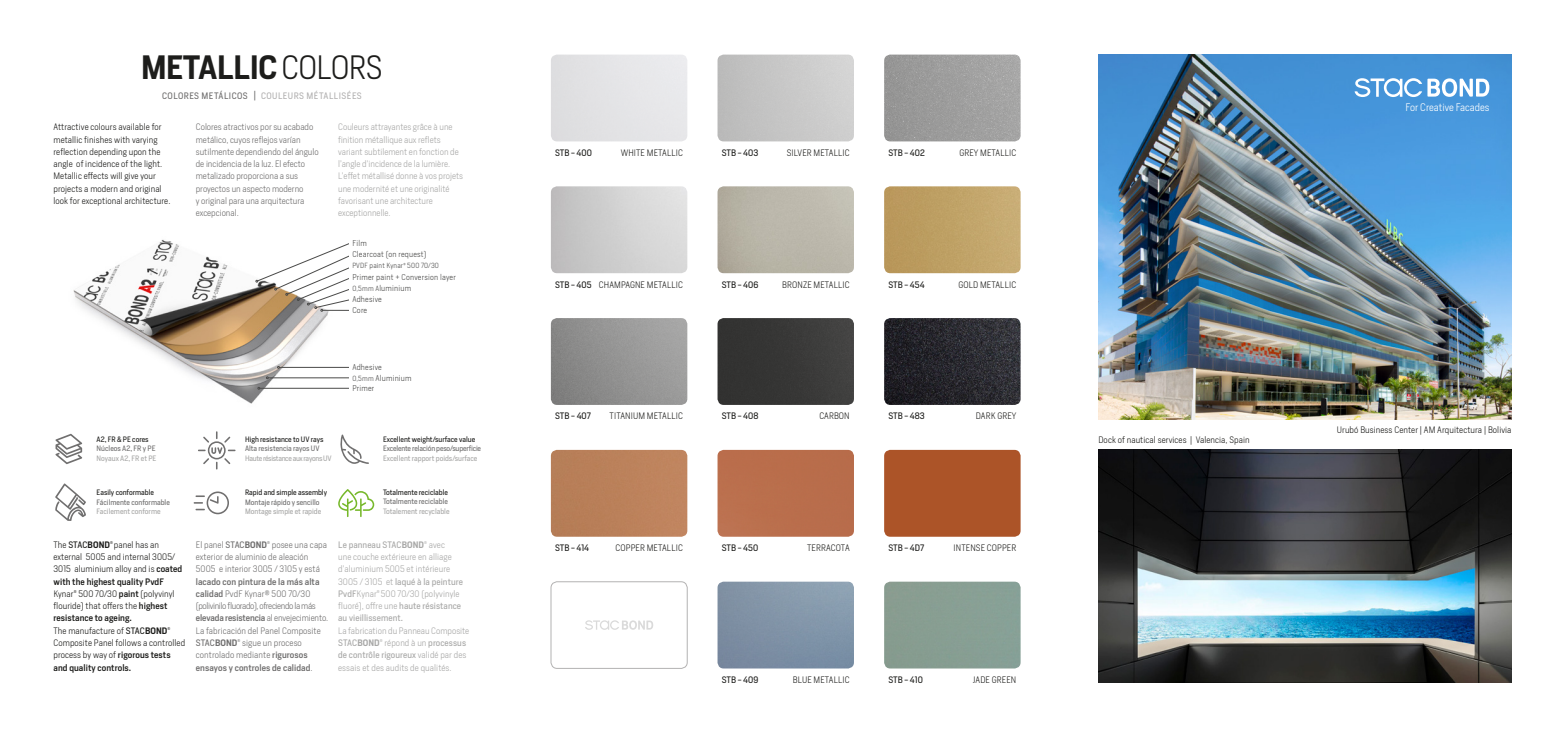
<style>
.page{position:relative;width:1563px;height:737px;background:#fff}
.page>*{position:absolute;margin:0;border:0;box-sizing:border-box;transform-origin:0 0}
.t1{font:600 31.5px "Heron Sans";letter-spacing:-.02em;color:#1d1d1b}
.t2{font:300 10.24px "Heron Sans";color:#fff}
.t3{font:300 8.75px/12.2px "Heron Sans";letter-spacing:.01em;color:#1d1d1b}
.t4{font:300 8.75px/12.2px "Heron Sans";color:#706f6f}
.t5{font:300 8.75px/12.2px "Heron Sans";color:#a8a8a7}
.t6{font:8.75px "Heron Sans";color:#1d1d1b}
.t7{font:8.75px "Heron Sans";letter-spacing:.05em;color:#b3b2b2}
.t8{font:300 7.88px/11.2px "Heron Sans";letter-spacing:.025em;color:#4a4a49}
.t9{font:7.26px "Heron Sans";color:#1d1d1b}
.t10{font:7.26px "Heron Sans";color:#a8a8a7}
.t11{font:7.26px "Heron Sans";color:#706f6f}
.t12{font:7.26px "Heron Sans";letter-spacing:-.02em;color:#706f6f}
.t13{font:7.26px "Heron Sans";letter-spacing:-.04em;color:#a8a8a7}
.t14{font:300 7px "Heron Sans";letter-spacing:.025em;color:#4a4a49}
.s1{font-weight:300}
.s2{color:#706f6f}
.s3{font-family:"Roboto";font-size:11.38px;color:#706f6f}
.s4{font-size:7px}
.s5{font-weight:400}
.s6{font-weight:600}
.s7{font-weight:500}
</style>
<div class="page">
<img style="left:1098px;top:450px;width:413px;height:233px">
<img style="left:1098px;top:55px;width:413px;height:364px">
<img style="left:717px;top:186px;width:137px;height:87px">
<img style="left:884px;top:186px;width:136px;height:87px">
<img style="left:717px;top:55px;width:137px;height:86px">
<img style="left:884px;top:55px;width:136px;height:86px">
<img style="left:717px;top:318px;width:137px;height:87px">
<img style="left:884px;top:318px;width:136px;height:87px">
<div style="left:551px;top:581px;width:136px;height:87px;border:1px solid #b3b2b2;border-radius:6px"></div>
<img style="left:717px;top:581px;width:137px;height:87px">
<div style="left:884px;top:581px;width:136px;height:87px;background:#889e93"></div>
<div style="left:551px;top:450px;width:136px;height:86px;background:#bb815a"></div>
<div style="left:884px;top:450px;width:136px;height:86px;background:#ac5428;border-radius:6px"></div>
<div style="left:717px;top:450px;width:137px;height:86px;background:#b96d4c"></div>
<img style="left:73px;top:239px;width:265px;height:165px">
<hr style="left:260px;top:388px;width:100px;height:1px;background:#4a4a49">
<hr style="left:268px;top:377px;width:98px;height:1px;background:#4a4a49">
<hr style="left:279px;top:367px;width:87px;height:1px;background:#4a4a49">
<svg style="left:256px;top:239px;width:93px;height:72px"></svg>
<div style="left:349px;top:226px;width:30px;height:177px;background:#fff"></div>
<svg style="left:338px;top:489px;width:36px;height:28px"></svg>
<svg style="left:194px;top:491px;width:35px;height:23px"></svg>
<svg style="left:198px;top:431px;width:37px;height:38px"></svg>
<svg style="left:55px;top:434px;width:27px;height:30px"></svg>
<svg style="left:340px;top:434px;width:29px;height:30px"></svg>
<svg style="left:55px;top:483px;width:31px;height:38px"></svg>
<svg style="left:1354px;top:78px;width:135px;height:19px"></svg>
<svg style="left:585px;top:620px;width:68px;height:10px"></svg>
<h1 class="t1" style="left:141px;top:46px;width:243px">METALLIC <span class="s1">COLORS</span></h1>
<p class="t7" style="left:162px;top:90px;width:201px"><span class="s2">COLORES METÁLICOS</span> <span class="s3">|</span> COULEURS MÉTALLISÉES</p>
<p class="t3" style="left:53px;top:121px;width:119px">Attractive colours available for metallic finishes with varying reflection depending upon the angle of incidence of the light.<br>Metallic effects will give your projects a modern and original look for exceptional architecture.</p>
<p class="t4" style="left:196px;top:121px;width:124px">Colores atractivos por su acabado metálico, cuyos reflejos varían sutilmente dependiendo del ángulo de incidencia de la luz. El efecto metalizado proporciona a sus proyectos un aspecto moderno<br>y original para una arquitectura excepcional.</p>
<p class="t5" style="left:338px;top:121px;width:126px">Couleurs attrayantes grâce à une finition métallique aux reflets variant subtilement en fonction de l’angle d’incidence de la lumière.<br>L’effet métallisé donne à vos projets une modernité et une originalité favorisant une architecture exceptionnelle.</p>
<p class="t8" style="left:352px;top:237px;width:76px">Film<br>Clearcoat (on request)</p>
<p class="t14" style="left:352px;top:261px;width:88px">PVDF paint Kynar<sup>®</sup> 500 70/30</p>
<p class="t8" style="left:352px;top:271px;width:105px">Primer paint + Conversion layer<br><span class="s4">0,5mm A</span>luminium<br>Adhesive<br>Core</p>
<p class="t9" style="left:97px;top:434px;width:54px">A2, FR &amp; PE cores</p>
<p class="t11" style="left:97px;top:444px;width:60px">Núcleos A2, FR y PE</p>
<p class="t10" style="left:97px;top:453px;width:61px">Noyaux A2, FR et PE</p>
<p class="t9" style="left:97px;top:487px;width:59px">Easily conformable</p>
<p class="t11" style="left:97px;top:497px;width:75px">Fácilmente conformable</p>
<p class="t10" style="left:97px;top:507px;width:66px">Facilement conforme</p>
<p class="t9" style="left:245px;top:434px;width:80px">High resistance to UV rays</p>
<p class="t11" style="left:245px;top:444px;width:76px">Alta resistencia rayos UV</p>
<p class="t13" style="left:245px;top:453px;width:88px">Haute résistance aux rayons UV</p>
<p class="t9" style="left:245px;top:487px;width:84px">Rapid and simple assembly</p>
<p class="t11" style="left:245px;top:497px;width:76px">Montaje rápido y sencillo</p>
<p class="t10" style="left:245px;top:507px;width:78px">Montage simple et rapide</p>
<p class="t8" style="left:352px;top:362px;width:61px;line-height:10.5px">Adhesive<br><span class="s4">0,5mm</span> Aluminium<br>Primer</p>
<p class="t9" style="left:383px;top:434px;width:94px">Excellent weight/surface value</p>
<p class="t12" style="left:383px;top:444px;width:100px">Excelente relación peso/superficie</p>
<p class="t10" style="left:383px;top:453px;width:96px">Excellent rapport poids/surface</p>
<p class="t9" style="left:383px;top:487px;width:66px">Totalmente reciclable</p>
<p class="t11" style="left:383px;top:497px;width:66px">Totalmente reciclable</p>
<p class="t10" style="left:383px;top:507px;width:68px">Totalement recyclable</p>
<p class="t3" style="left:53px;top:538px;width:133px">The <span class="s5">STAC</span><span class="s6">BOND</span><sup>®</sup> panel has an external 5005 and internal 3005/<br>3015 aluminium alloy and is <span class="s7">coated with the highest quality PvdF<br></span>Kynar<sup>®</sup> 500 70/30 <span class="s7">paint</span> (polyvinyl flouride) that offers the <span class="s7">highest resistance to ageing.<br></span>The manufacture of <span class="s5">STAC</span><span class="s6">BOND</span><sup>®<br></sup>Composite Panel follows a controlled process by way of <span class="s7">rigorous tests and quality controls.</span></p>
<p class="t4" style="left:196px;top:538px;width:133px">El panel <span class="s5">STAC</span><span class="s6">BOND</span><sup>®</sup> posee una capa exterior de aluminio de aleación<br>5005 e interior 3005 / 3105 y está</p>
<p class="t4" style="left:196px;top:575px;width:134px"><span class="s7">lacado con pintura de la más alta calidad</span> PvdF Kynar® 500 70/30 (polivinilo fluorado), ofreciendo la más <span class="s7">elevada resistencia</span> al envejecimiento.<br>La fabricación del Panel Composite <span class="s5">STAC</span><span class="s6">BOND</span><sup>®</sup> sigue un proceso controlado mediante <span class="s7">rigurosos ensayos y controles de calidad</span>.</p>
<p class="t5" style="left:338px;top:538px;width:126px"><span class="s5">Le panneau STAC</span><span class="s6">BOND</span><sup>®</sup> avec<br>une couche extérieure en alliage d’aluminium 5005 et intérieure<br>3005 / 3105 et <span class="s5">laqué à la peinture<br>PvdF</span>Kynar<sup>®</sup> 500 70/30 (polyvinyle fluoré), offre une <span class="s5">haute résistance au vieillissement.</span></p>
<p class="t5" style="left:338px;top:624px;width:133px">La fabrication du Panneau Composite <span class="s5">STAC</span><span class="s6">BOND</span><sup>®</sup> répond à un <span class="s5">processus de contrôle rigoureux</span> validé par des essais et des audits de qualités.</p>
<p class="t6" style="left:555px;top:147px;width:38px">STB - 400</p>
<p class="t3" style="left:621px;top:146px;width:64px">WHITE METALLIC</p>
<p class="t6" style="left:722px;top:147px;width:38px">STB - 403</p>
<p class="t3" style="left:787px;top:146px;width:64px">SILVER METALLIC</p>
<p class="t6" style="left:888px;top:147px;width:38px">STB - 402</p>
<p class="t3" style="left:959px;top:146px;width:58px">GREY METALLIC</p>
<p class="t3" style="left:555px;top:278px;width:129px"><span class="s5">STB - 405</span> CHAMPAGNE METALLIC</p>
<p class="t6" style="left:722px;top:279px;width:38px">STB - 406</p>
<p class="t3" style="left:782px;top:278px;width:69px">BRONZE METALLIC</p>
<p class="t6" style="left:888px;top:279px;width:38px">STB - 454</p>
<p class="t3" style="left:958px;top:278px;width:59px">GOLD METALLIC</p>
<p class="t6" style="left:555px;top:410px;width:37px">STB - 407</p>
<p class="t3" style="left:610px;top:410px;width:75px">TITANIUM METALLIC</p>
<p class="t6" style="left:722px;top:410px;width:38px">STB - 408</p>
<p class="t3" style="left:819px;top:410px;width:32px">CARBON</p>
<p class="t6" style="left:888px;top:410px;width:38px">STB - 483</p>
<p class="t3" style="left:976px;top:410px;width:42px">DARK GREY</p>
<p class="t6" style="left:555px;top:542px;width:36px">STB - 414</p>
<p class="t3" style="left:615px;top:541px;width:69px">COPPER METALLIC</p>
<p class="t6" style="left:722px;top:542px;width:38px">STB - 450</p>
<p class="t3" style="left:807px;top:541px;width:44px">TERRACOTA</p>
<p class="t6" style="left:888px;top:542px;width:37px">STB - 4D7</p>
<p class="t3" style="left:953px;top:541px;width:64px">INTENSE COPPER</p>
<p class="t6" style="left:722px;top:674px;width:38px">STB - 409</p>
<p class="t3" style="left:793px;top:673px;width:58px">BLUE METALLIC</p>
<p class="t6" style="left:888px;top:674px;width:36px">STB - 410</p>
<p class="t3" style="left:973px;top:673px;width:45px">JADE GREEN</p>
<p class="t3" style="left:1098px;top:433px;width:153px">Dock of nautical services | Valencia, Spain</p>
<p class="t2" style="left:1405px;top:101px;width:85px">For Creative Facades</p>
<p class="t3" style="left:1337px;top:424px;width:176px">Urubó Business Center | AM Arquitectura | Bolivia</p>
</div>
